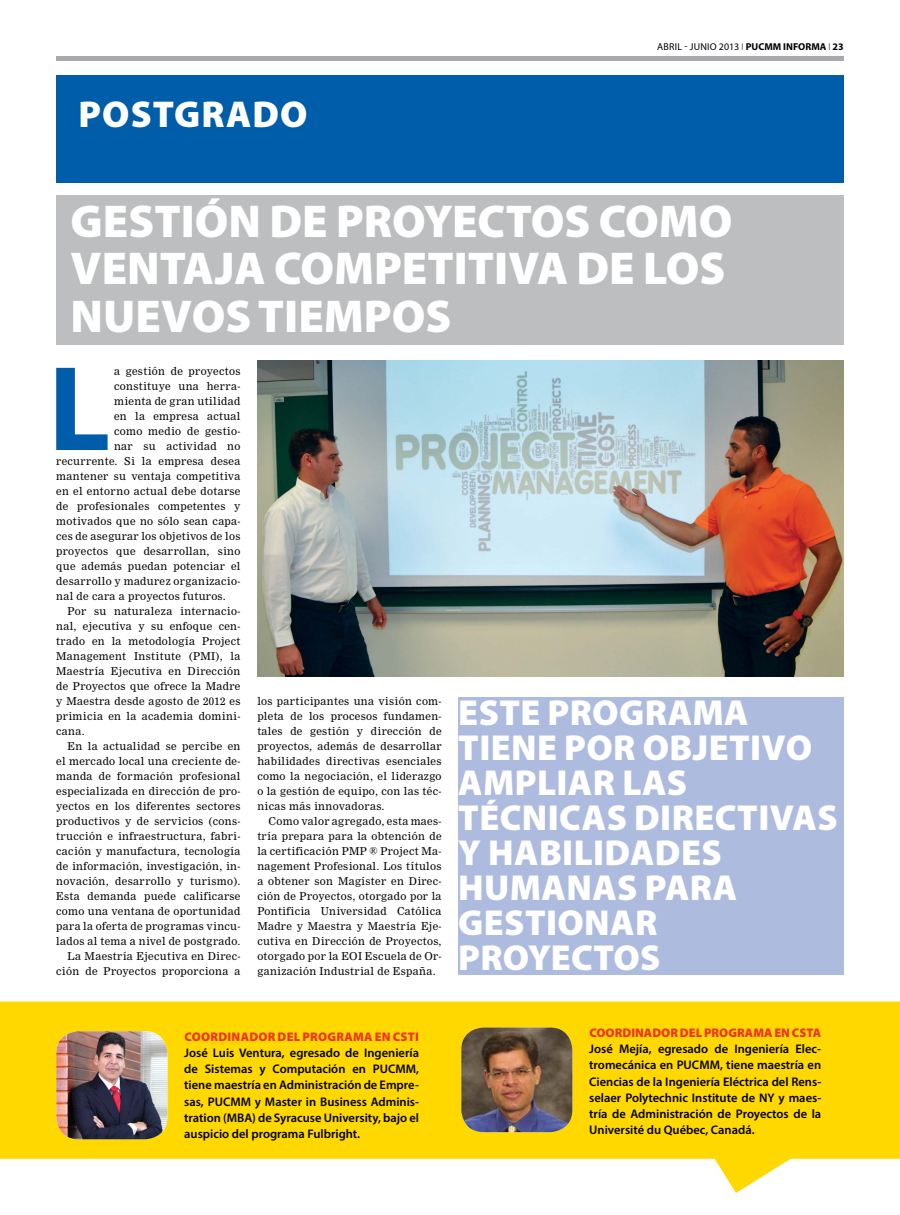
<style>
.page{position:relative;width:900px;height:1215px;background:#fff}
.page>*{position:absolute;margin:0;border:0;box-sizing:border-box;transform-origin:0 0}
.t1{font:700 121.88px "Myriad Pro";color:#005daa}
.t2{font:900 46.25px/47.5px "Myriad Pro";color:#fff}
.t3{font:900 37.5px "Myriad Pro";color:#fff}
.t4{font:900 36.25px/35px "Myriad Pro";letter-spacing:.01em;color:#fff}
.t5{font:600 12.5px/16.2px "Myriad Pro";color:#000;text-align:justify}
.t6{font:900 12.5px "Myriad Pro";letter-spacing:.01em;color:#ee3524}
.t7{font:10.62px/15px "Nimrod";letter-spacing:.03em;color:#000;text-align:justify}
.t8{font:10px "Myriad Pro";letter-spacing:.02em;color:#000}
.s1{font-weight:300}
.s2{font-weight:700}
</style>
<div class="page">
<hr style="left:56px;top:56px;width:788px;height:4px;background:#a7a9ac">
<div style="left:56px;top:75px;width:788px;height:107px;background:#005daa"></div>
<div style="left:56px;top:195px;width:788px;height:150px;background:#bcbec0"></div>
<img style="left:257px;top:360px;width:587px;height:317px">
<div style="left:0;top:1002px;width:900px;height:157px;background:#ffd800"></div>
<svg style="left:713px;top:1117px;width:85px;height:76px"></svg>
<img style="left:56px;top:1031px;width:111px;height:108px">
<img style="left:461px;top:1027px;width:111px;height:105px">
<div style="left:458px;top:698px;width:386px;height:277px;background:#adbbdf"></div>
<h3 class="t3" style="left:78px;top:93px;width:51px">POSTGRADO</h3>
<p class="t8" style="left:657px;top:40px;width:188px">ABRIL - JUNIO 2013 <span class="s1">I</span> <span class="s2">PUCMM INFORMA</span> <span class="s1">I</span> <span class="s2">23</span></p>
<h2 class="t2" style="left:71px;top:198px;width:663px">GESTIÓN DE PROYECTOS COMO<br>VENTAJA COMPETITIVA DE LOS<br>NUEVOS TIEMPOS</h2>
<h1 class="t1" style="left:48px;top:329px;width:64px">L</h1>
<p class="t7" style="left:114px;top:364px;width:128px">a gestión de proyectos</p>
<p class="t7" style="left:114px;top:379px;width:128px">constituye una herra-</p>
<p class="t7" style="left:114px;top:394px;width:128px">mienta de gran utilidad</p>
<p class="t7" style="left:114px;top:409px;width:128px">en la empresa actual</p>
<p class="t7" style="left:114px;top:424px;width:128px">como medio de gestio-</p>
<p class="t7" style="left:114px;top:439px;width:128px">nar su actividad no</p>
<p class="t7" style="left:56px;top:454px;width:186px">recurrente. Si la empresa desea</p>
<p class="t7" style="left:56px;top:469px;width:186px">mantener su ventaja competitiva</p>
<p class="t7" style="left:56px;top:484px;width:186px">en el entorno actual debe dotarse</p>
<p class="t7" style="left:56px;top:499px;width:186px">de profesionales competentes y</p>
<p class="t7" style="left:56px;top:514px;width:186px">motivados que no sólo sean capa-</p>
<p class="t7" style="left:56px;top:529px;width:186px">ces de asegurar los objetivos de los</p>
<p class="t7" style="left:56px;top:544px;width:186px">proyectos que desarrollan, sino</p>
<p class="t7" style="left:56px;top:559px;width:186px">que además puedan potenciar el</p>
<p class="t7" style="left:56px;top:574px;width:186px">desarrollo y madurez organizacio-</p>
<p class="t7" style="left:56px;top:589px;width:171px">nal de cara a proyectos futuros.</p>
<p class="t7" style="left:67px;top:604px;width:174px">Por su naturaleza internacio-</p>
<p class="t7" style="left:56px;top:619px;width:186px">nal, ejecutiva y su enfoque cen-</p>
<p class="t7" style="left:56px;top:634px;width:186px">trado en la metodología Project</p>
<p class="t7" style="left:56px;top:649px;width:186px">Management Institute (PMI), la</p>
<p class="t7" style="left:56px;top:664px;width:186px">Maestría Ejecutiva en Dirección</p>
<p class="t7" style="left:56px;top:679px;width:186px">de Proyectos que ofrece la Madre</p>
<p class="t7" style="left:56px;top:694px;width:186px">y Maestra desde agosto de 2012 es</p>
<p class="t7" style="left:56px;top:709px;width:186px">primicia en la academia domini-</p>
<p class="t7" style="left:56px;top:724px;width:30px">cana.</p>
<p class="t7" style="left:67px;top:739px;width:174px">En la actualidad se percibe en</p>
<p class="t7" style="left:56px;top:754px;width:186px">el mercado local una creciente de-</p>
<p class="t7" style="left:56px;top:769px;width:186px">manda de formación profesional</p>
<p class="t7" style="left:56px;top:784px;width:186px">especializada en dirección de pro-</p>
<p class="t7" style="left:56px;top:799px;width:186px">yectos en los diferentes sectores</p>
<p class="t7" style="left:56px;top:814px;width:186px">productivos y de servicios (cons-</p>
<p class="t7" style="left:56px;top:829px;width:186px">trucción e infraestructura, fabri-</p>
<p class="t7" style="left:56px;top:844px;width:186px">cación y manufactura, tecnología</p>
<p class="t7" style="left:56px;top:859px;width:186px">de información, investigación, in-</p>
<p class="t7" style="left:56px;top:874px;width:186px">novación, desarrollo y turismo).</p>
<p class="t7" style="left:56px;top:889px;width:186px">Esta demanda puede calificarse</p>
<p class="t7" style="left:56px;top:904px;width:186px">como una ventana de oportunidad</p>
<p class="t7" style="left:56px;top:919px;width:186px">para la oferta de programas vincu-</p>
<p class="t7" style="left:56px;top:934px;width:186px">lados al tema a nivel de postgrado.</p>
<p class="t7" style="left:67px;top:949px;width:174px">La Maestría Ejecutiva en Direc-</p>
<p class="t7" style="left:56px;top:964px;width:186px">ción de Proyectos proporciona a</p>
<p class="t7" style="left:257px;top:694px;width:186px">los participantes una visión com&shy;pleta de los procesos fundamen&shy;tales de gestión y dirección de proyectos, además de desarrollar habilidades directivas esenciales como la negociación, el liderazgo o la gestión de equipo, con las téc&shy;nicas más innovadoras.</p>
<p class="t7" style="left:257px;top:814px;width:186px;text-indent:11px">Como valor agregado, esta maes&shy;tría prepara para la obtención de la certificación PMP ® Project Ma&shy;nagement Profesional. Los títulos a obtener son Magíster en Direc&shy;ción de Proyectos, otorgado por la Pontificia Universidad Católica Madre y Maestra y Maestría Eje&shy;cutiva en Dirección de Proyectos, otorgado por la EOI Escuela de Or&shy;ganización Industrial de España.</p>
<h3 class="t4" style="left:458px;top:695px;width:381px">ESTE PROGRAMA<br>TIENE POR OBJETIVO<br>AMPLIAR LAS<br>TÉCNICAS DIRECTIVAS<br>Y HABILIDADES<br>HUMANAS PARA<br>GESTIONAR<br>PROYECTOS</h3>
<p class="t6" style="left:184px;top:1029px;width:216px">COORDINADOR DEL PROGRAMA EN CSTI</p>
<p class="t5" style="left:184px;top:1044px;width:236px">José Luis Ventura, egresado de Ingeniería de Sistemas y Computación en PUCMM, tiene maestría en Administración de Empre&shy;sas, PUCMM y Master in Business Adminis&shy;tration (MBA) de Syracuse University, bajo el auspicio del programa Fulbright.</p>
<p class="t6" style="left:589px;top:1026px;width:211px">COORDINADOR DEL PROGRAMA EN CSTA</p>
<p class="t5" style="left:589px;top:1040px;width:234px">José Mejía, egresado de Ingeniería Elec&shy;tromecánica en PUCMM, tiene maestría en Ciencias de la Ingeniería Eléctrica del Rens&shy;selaer Polytechnic Institute de NY y maes&shy;tría de Administración de Proyectos de la Université du Québec, Canadá.</p>
</div>
